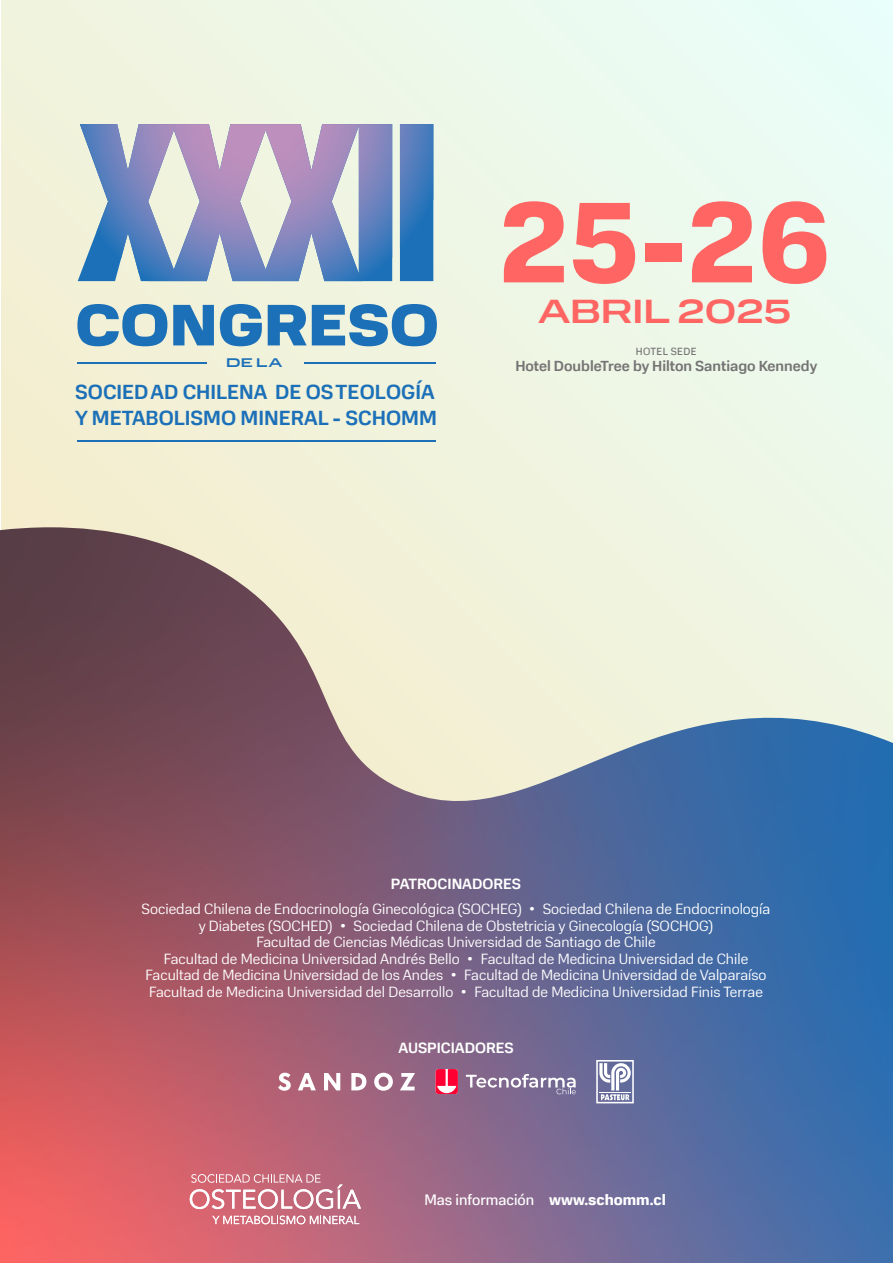
<style>
.page{position:relative;width:893px;height:1263px;background:#fff}
.page>*{position:absolute;margin:0;border:0;box-sizing:border-box;transform-origin:0 0}
.t1{font:700 115.2px "Normalidad Compact";color:#ff6663}
.t2{font:900 58.8px "Normalidad Text";color:#1c70b8}
.t3{font:500 33.9px "Normalidad Extended";color:#ff6663}
.t4{font:500 20.7px "Normalidad Compact";color:#1c70b8}
.t5{font:500 20.55px "Normalidad Compact";color:#1c70b8}
.t6{font:300 15px/16.5px "Normalidad Compact";color:#fff;text-align:center}
.t7{font:15px "Normalidad Compact";color:#fff}
.t8{font:500 15px "Normalidad Compact";color:#fff}
.t9{font:500 14.7px "Normalidad Compact";color:#757474}
.t10{font:500 12.75px "Normalidad Ultra Extended";color:#1c70b8}
.t11{font:10.35px "Normalidad Compact";letter-spacing:.04em;color:#757474}
.s1{font-weight:700}
</style>
<div class="page">
<div style="left:2px;top:0;width:891px;height:1261px;background:linear-gradient(to right,#f3f0d4,#ebfbf3)"></div>
<svg style="left:78px;top:124px;width:355px;height:157px;background:#96bccf"></svg>
<img style="left:400px;top:124px;width:33px;height:126px">
<img style="left:80px;top:124px;width:312px;height:157px">
<hr style="left:77px;top:362px;width:130px;height:2px;background:#1c70b8">
<hr style="left:304px;top:362px;width:132px;height:2px;background:#1c70b8">
<hr style="left:77px;top:440px;width:358px;height:1px;background:#1c70b8">
<img style="left:0;top:527px;width:893px;height:736px">
<svg style="left:190px;top:1174px;width:171px;height:35px;background:#d28a97"></svg>
<svg style="left:212px;top:1215px;width:147px;height:9px"></svg>
<svg style="left:278px;top:1073px;width:137px;height:18px"></svg>
<svg style="left:466px;top:1074px;width:110px;height:20px;background:#9b8caa"></svg>
<svg style="left:435px;top:1069px;width:23px;height:25px"></svg>
<svg style="left:596px;top:1060px;width:38px;height:43px"></svg>
<h2 class="t2" style="left:75px;top:280px;width:365px">CONGRESO</h2>
<h3 class="t5" style="left:75px;top:377px;width:361px">SOCIEDAD CHILENA DE OSTEOLOGÍA</h3>
<h3 class="t4" style="left:75px;top:402px;width:363px">Y METABOLISMO MINERAL - SCHOMM</h3>
<p class="t10" style="left:226px;top:353px;width:57px">DE LA</p>
<h1 class="t1" style="left:499px;top:156px;width:333px">25-26</h1>
<h3 class="t3" style="left:538px;top:286px;width:254px">ABRIL 2025</h3>
<p class="t11" style="left:636px;top:344px;width:62px">HOTEL SEDE</p>
<p class="t9" style="left:515px;top:355px;width:303px">Hotel DoubleTree by Hilton Santiago Kennedy</p>
<p class="t8" style="left:391px;top:872px;width:132px">PATROCINADORES</p>
<p class="t6" style="left:142px;top:900px;width:630px">Sociedad Chilena de Endocrinología Ginecológica (SOCHEG) • Sociedad Chilena de Endocrinología y Diabetes (SOCHED) • Sociedad Chilena de Obstetricia y Ginecología (SOCHOG)<br>Facultad de Ciencias Médicas Universidad de Santiago de Chile<br>Facultad de Medicina Universidad Andrés Bello • Facultad de Medicina Universidad de Chile Facultad de Medicina Universidad de los Andes • Facultad de Medicina Universidad de Valparaíso Facultad de Medicina Universidad del Desarrollo • Facultad de Medicina Universidad Finis Terrae</p>
<p class="t8" style="left:398px;top:1037px;width:117px">AUSPICIADORES</p>
<p class="t7" style="left:424px;top:1189px;width:243px">Mas información <span class="s1">www.schomm.cl</span></p>
</div>
